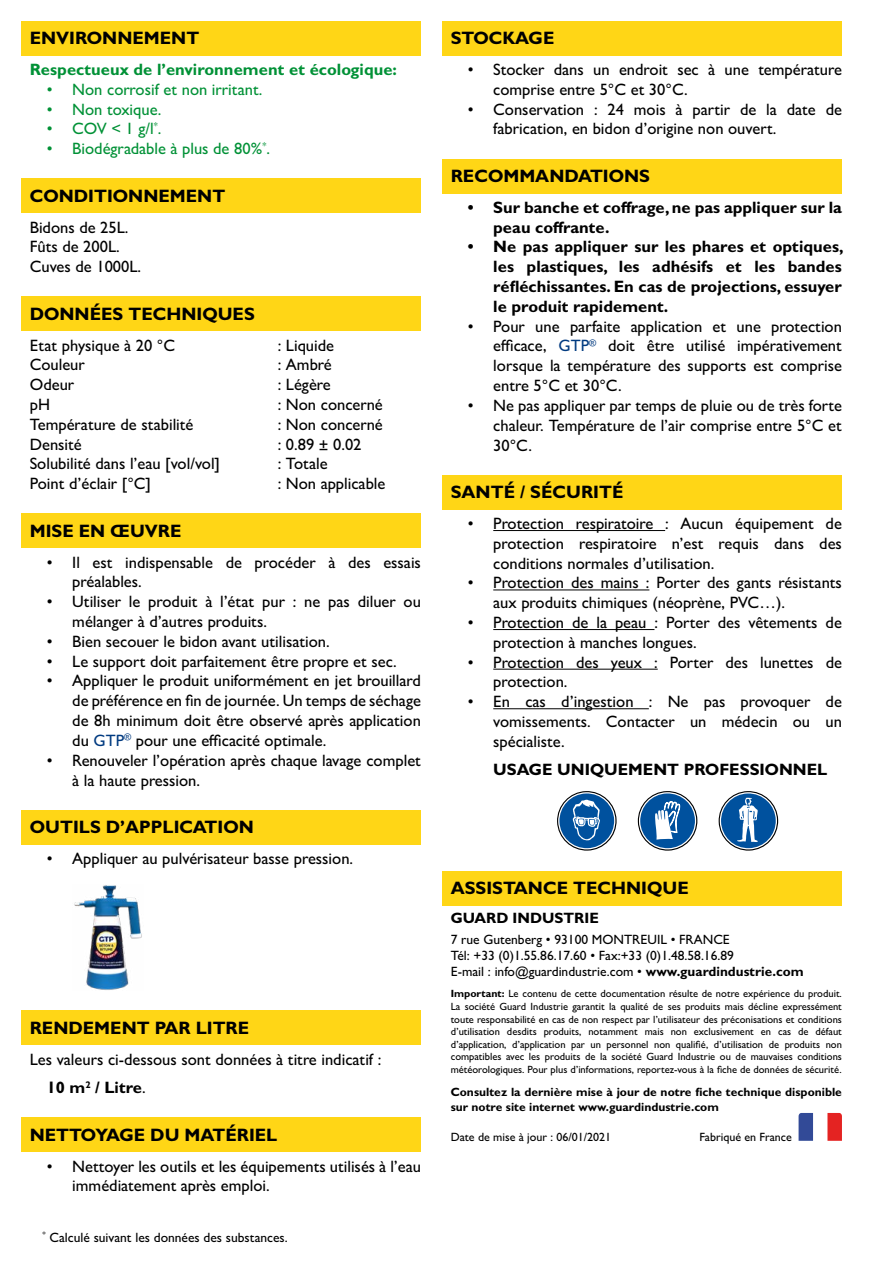
<style>
.page{position:relative;width:893px;height:1263px;background:#fff}
.page>*{position:absolute;margin:0;border:0;box-sizing:border-box;transform-origin:0 0}
.t1{font:700 18px "Gill Sans MT Std";color:#000}
.t2{font:500 16.5px/19.8px "Gill Sans MT Std";color:#000}
.t3{font:700 16.5px/19.8px "Gill Sans MT Std";color:#000}
.t4{font:500 16.5px "Gill Sans MT Std";color:#009136}
.t5{font:700 16.5px "Gill Sans MT Std";color:#009136}
.t6{font:700 15px "Gill Sans MT Std";color:#000}
.t7{font:500 13.5px/16.2px "Gill Sans MT Std";color:#000}
.t8{font:700 12px/14.4px "Gill Sans MT Std";color:#000}
.t9{font:500 12px "Gill Sans MT Std";color:#000}
.t10{font:500 10.5px/12.6px "Gill Sans MT Std";color:#000;text-align:justify}
.s1{color:#003a80}
.s2{font-weight:700}
</style>
<div class="page">
<div style="left:21px;top:21px;width:400px;height:34px;background:#ffd616"></div>
<div style="left:21px;top:179px;width:400px;height:34px;background:#ffd616"></div>
<div style="left:21px;top:297px;width:400px;height:34px;background:#ffd616"></div>
<div style="left:21px;top:514px;width:400px;height:34px;background:#ffd616"></div>
<div style="left:21px;top:810px;width:400px;height:34px;background:#ffd616"></div>
<img style="left:74px;top:885px;width:68px;height:105px">
<div style="left:21px;top:1011px;width:400px;height:34px;background:#ffd616"></div>
<div style="left:21px;top:1118px;width:400px;height:34px;background:#ffd616"></div>
<hr style="left:493px;top:530px;width:172px;height:1px;background:#000">
<hr style="left:493px;top:589px;width:156px;height:1px;background:#000">
<hr style="left:493px;top:629px;width:161px;height:1px;background:#000">
<hr style="left:493px;top:669px;width:165px;height:1px;background:#000">
<hr style="left:493px;top:708px;width:156px;height:1px;background:#000">
<div style="left:442px;top:21px;width:400px;height:34px;background:#ffd616"></div>
<div style="left:442px;top:159px;width:400px;height:34px;background:#ffd616"></div>
<div style="left:442px;top:475px;width:400px;height:34px;background:#ffd616"></div>
<svg style="left:557px;top:791px;width:60px;height:60px"></svg>
<svg style="left:638px;top:791px;width:59px;height:60px"></svg>
<svg style="left:719px;top:791px;width:59px;height:60px"></svg>
<div style="left:442px;top:871px;width:400px;height:34px;background:#ffd616"></div>
<svg style="left:827px;top:1113px;width:15px;height:28px"></svg>
<p class="t1" style="left:30px;top:27px;width:171px">ENVIRONNEMENT</p>
<p class="t5" style="left:30px;top:59px;width:369px">Respectueux de l’environnement et écologique:</p>
<p class="t4" style="left:47px;top:80px;width:217px">• Non corrosif et non irritant.</p>
<p class="t4" style="left:47px;top:99px;width:116px">• Non toxique.</p>
<p class="t4" style="left:47px;top:119px;width:116px">• COV &lt; 1 g/l<sup>*</sup>.</p>
<p class="t4" style="left:47px;top:139px;width:225px">• Biodégradable à plus de 80%<sup>*</sup>.</p>
<p class="t1" style="left:30px;top:185px;width:197px">CONDITIONNEMENT</p>
<p class="t2" style="left:30px;top:217px;width:113px">Bidons de 25L.<br>Fûts de 200L.<br>Cuves de 1000L.</p>
<p class="t1" style="left:30px;top:303px;width:227px">DONNÉES TECHNIQUES</p>
<p class="t2" style="left:30px;top:335px;width:147px">Etat physique à 20 °C</p>
<p class="t2" style="left:278px;top:335px;width:58px">: Liquide</p>
<p class="t2" style="left:30px;top:355px;width:57px">Couleur</p>
<p class="t2" style="left:278px;top:355px;width:56px">: Ambré</p>
<p class="t2" style="left:30px;top:375px;width:46px">Odeur</p>
<p class="t2" style="left:278px;top:375px;width:54px">: Légère</p>
<p class="t2" style="left:30px;top:394px;width:22px">pH</p>
<p class="t2" style="left:278px;top:394px;width:107px">: Non concerné</p>
<p class="t2" style="left:30px;top:414px;width:165px">Température de stabilité</p>
<p class="t2" style="left:278px;top:414px;width:107px">: Non concerné</p>
<p class="t2" style="left:30px;top:434px;width:53px">Densité</p>
<p class="t2" style="left:278px;top:434px;width:85px">: 0.89 ± 0.02</p>
<p class="t2" style="left:30px;top:454px;width:192px">Solubilité dans l’eau [vol/vol]</p>
<p class="t2" style="left:278px;top:454px;width:51px">: Totale</p>
<p class="t2" style="left:30px;top:474px;width:123px">Point d’éclair [°C]</p>
<p class="t2" style="left:278px;top:474px;width:109px">: Non applicable</p>
<p class="t1" style="left:30px;top:520px;width:153px">MISE EN ŒUVRE</p>
<p class="t2" style="left:72px;top:552px;width:350px;text-indent:-26px">• Il est indispensable de procéder à des essais préalables.</p>
<p class="t2" style="left:72px;top:592px;width:350px;text-indent:-26px">• Utiliser le produit à l’état pur : ne pas diluer ou mélanger à d’autres produits.</p>
<p class="t2" style="left:47px;top:631px;width:284px">• Bien secouer le bidon avant utilisation.</p>
<p class="t2" style="left:47px;top:651px;width:352px">• Le support doit parfaitement être propre et sec.</p>
<p class="t2" style="left:72px;top:671px;width:350px;text-align:justify;text-indent:-26px">• Appliquer le produit uniformément en jet brouillard de préférence en fin de journée. Un temps de séchage de 8h minimum doit être observé après application du <span class="s1">GTP</span><sup>®</sup> pour une efficacité optimale.</p>
<p class="t2" style="left:72px;top:750px;width:350px;text-indent:-26px">• Renouveler l’opération après chaque lavage complet à la haute pression.</p>
<p class="t1" style="left:30px;top:816px;width:225px">OUTILS D’APPLICATION</p>
<p class="t2" style="left:47px;top:848px;width:308px">• Appliquer au pulvérisateur basse pression.</p>
<p class="t1" style="left:30px;top:1017px;width:221px">RENDEMENT PAR LITRE</p>
<p class="t2" style="left:47px;top:1045px;width:336px;line-height:28.5px;text-indent:-17px">Les valeurs ci-dessous sont données à titre indicatif :<br><span class="s2">10 m</span><sup>2</sup> <span class="s2">/ Litre</span>.</p>
<p class="t1" style="left:30px;top:1123px;width:249px">NETTOYAGE DU MATÉRIEL</p>
<p class="t2" style="left:72px;top:1156px;width:350px;text-indent:-26px">• Nettoyer les outils et les équipements utilisés à l’eau immédiatement après emploi.</p>
<p class="t7" style="left:43px;top:1229px;width:247px"><sup>*</sup> Calculé suivant les données des substances.</p>
<p class="t1" style="left:451px;top:27px;width:105px">STOCKAGE</p>
<p class="t2" style="left:493px;top:59px;width:350px;text-indent:-26px">• Stocker dans un endroit sec à une température comprise entre 5°C et 30°C.</p>
<p class="t2" style="left:493px;top:99px;width:350px;text-indent:-26px">• Conservation : 24 mois à partir de la date de fabrication, en bidon d’origine non ouvert.</p>
<p class="t1" style="left:451px;top:165px;width:201px">RECOMMANDATIONS</p>
<p class="t3" style="left:493px;top:197px;width:350px;text-indent:-26px">• Sur banche et coffrage, ne pas appliquer sur la peau coffrante.</p>
<p class="t3" style="left:493px;top:237px;width:352px;text-align:justify;text-indent:-26px">• Ne pas appliquer sur les phares et optiques, les plastiques, les adhésifs et les bandes réfléchissantes. En cas de projections, essuyer le produit rapidement.</p>
<p class="t2" style="left:493px;top:316px;width:350px;text-align:justify;text-indent:-26px">• Pour une parfaite application et une protection efficace, <span class="s1">GTP</span><sup>®</sup> doit être utilisé impérativement lorsque la température des supports est comprise entre 5°C et 30°C.</p>
<p class="t2" style="left:493px;top:395px;width:350px;text-align:justify;text-indent:-26px">• Ne pas appliquer par temps de pluie ou de très forte chaleur. Température de l’air comprise entre 5°C et 30°C.</p>
<p class="t1" style="left:451px;top:481px;width:174px">SANTÉ / SÉCURITÉ</p>
<p class="t2" style="left:493px;top:513px;width:350px;text-align:justify;text-indent:-26px">• Protection respiratoire : Aucun équipement de protection respiratoire n’est requis dans des conditions normales d’utilisation.</p>
<p class="t2" style="left:493px;top:573px;width:350px;text-indent:-26px">• Protection des mains : Porter des gants résistants aux produits chimiques (néoprène, PVC…).</p>
<p class="t2" style="left:493px;top:612px;width:350px;text-indent:-26px">• Protection de la peau : Porter des vêtements de protection à manches longues.</p>
<p class="t2" style="left:493px;top:652px;width:350px;text-indent:-26px">• Protection des yeux : Porter des lunettes de protection.</p>
<p class="t2" style="left:493px;top:691px;width:350px;text-align:justify;text-indent:-26px">• En cas d’ingestion : Ne pas provoquer de vomissements. Contacter un médecin ou un spécialiste.</p>
<p class="t3" style="left:493px;top:759px;width:336px">USAGE UNIQUEMENT PROFESSIONNEL</p>
<p class="t1" style="left:451px;top:877px;width:239px">ASSISTANCE TECHNIQUE</p>
<p class="t6" style="left:451px;top:909px;width:150px">GUARD INDUSTRIE</p>
<p class="t7" style="left:451px;top:931px;width:355px">7 rue Gutenberg • 93100 MONTREUIL • FRANCE<br>Tél: +33 (0)1.55.86.17.60 • Fax:+33 (0)1.48.58.16.89<br>E-mail : info@guardindustrie.com • <span class="s2">www.guardindustrie.com</span></p>
<p class="t10" style="left:451px;top:987px;width:393px"><span class="s2">Important:</span> Le contenu de cette documentation résulte de notre expérience du produit.<br>La société Guard Industrie garantit la qualité de ses produits mais décline expressément toute responsabilité en cas de non respect par l’utilisateur des préconisations et conditions d’utilisation desdits produits, notamment mais non exclusivement en cas de défaut d’application, d’application par un personnel non qualifié, d’utilisation de produits non compatibles avec les produits de la société Guard Industrie ou de mauvaises conditions météorologiques. Pour plus d’informations, reportez-vous à la fiche de données de sécurité.</p>
<p class="t8" style="left:451px;top:1085px;width:393px">Consultez la dernière mise à jour de notre fiche technique disponible sur notre site internet www.guardindustrie.com</p>
<p class="t9" style="left:451px;top:1129px;width:162px">Date de mise à jour : 06/01/2021</p>
<p class="t9" style="left:699px;top:1129px;width:94px">Fabriqué en France</p>
</div>
